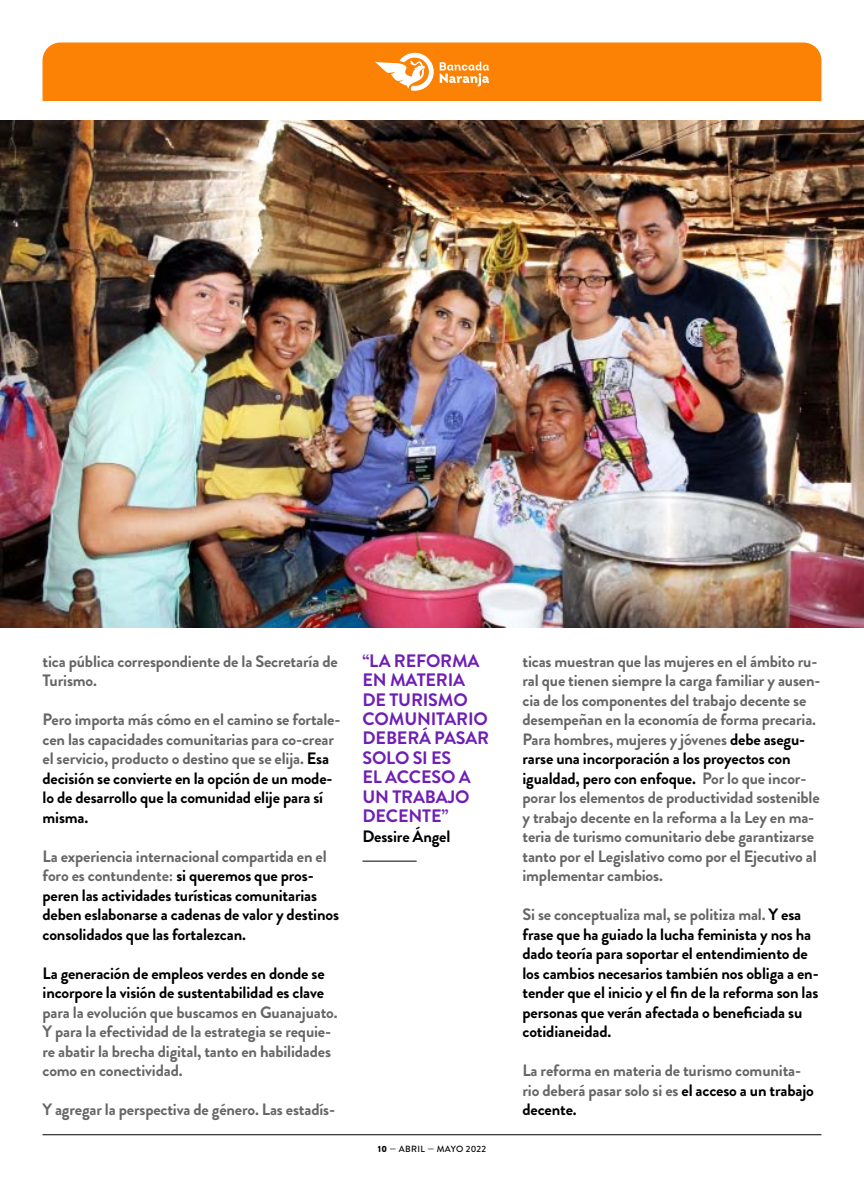
<style>
.page{position:relative;width:864px;height:1188px;background:#fff}
.page>*{position:absolute;margin:0;border:0;box-sizing:border-box;transform-origin:0 0}
.t1{font:700 18px/19.5px "Brandon Grotesque";letter-spacing:-.01em;color:#6f1fb4}
.t2{font:700 16.5px/19.5px "Brandon Grotesque";letter-spacing:-.01em;color:#666}
.t3{font:700 16.5px/19.5px "Brandon Grotesque";letter-spacing:-.01em;color:#000}
.t4{font:500 9px "Brandon Grotesque";letter-spacing:.035em;color:#000}
.s1{color:#000}
.s2{color:#666}
.s3{font-weight:900}
</style>
<div class="page">
<hr style="left:43px;top:1134px;width:778px;height:1px;background:#000">
<div style="left:43px;top:43px;width:778px;height:58px;background:#fc8205"></div>
<svg style="left:375px;top:53px;width:59px;height:38px"></svg>
<svg style="left:440px;top:62px;width:49px;height:25px"></svg>
<hr style="left:363px;top:861px;width:54px;height:1px;background:#000">
<img style="left:0;top:121px;width:864px;height:507px">
<p class="t2" style="left:43px;top:651px;width:297px">tica pública correspondiente de la Secretaría de<br>Turismo.</p>
<p class="t2" style="left:43px;top:710px;width:300px">Pero importa más cómo en el camino se fortale&shy;cen las capacidades comunitarias para co-crear el servicio, producto o destino que se elija. <span class="s1">Esa decisión se convierte en la opción de un mode&shy;lo de desarrollo que la comunidad elije para sí misma.</span></p>
<p class="t3" style="left:43px;top:846px;width:298px"><span class="s2">La experiencia internacional compartida en el foro es contundente:</span> si queremos que pros&shy;peren las actividades turísticas comunitarias deben eslabonarse a cadenas de valor y destinos consolidados que las fortalezcan.</p>
<p class="t3" style="left:43px;top:963px;width:284px">La generación de empleos verdes en donde se incorpore la visión de sustentabilidad es clave</p>
<p class="t2" style="left:43px;top:1002px;width:297px">para la evolución que buscamos en Guanajuato.<br>Y para la efectividad de la estrategia se requie&shy;re abatir la brecha digital, tanto en habilidades como en conectividad.</p>
<p class="t2" style="left:43px;top:1100px;width:294px">Y agregar la perspectiva de género. Las estadís-</p>
<p class="t1" style="left:363px;top:651px;width:128px">“LA REFORMA<br>EN MATERIA<br>DE TURISMO<br>COMUNITARIO<br>DEBERÁ PASAR<br>SOLO SI ES<br>EL ACCESO A<br>UN TRABAJO<br>DECENTE”</p>
<p class="t3" style="left:363px;top:827px;width:89px">Dessire Ángel</p>
<p class="t4" style="left:378px;top:1142px;width:110px"><span class="s3">10</span> — ABRIL — MAYO 2022</p>
<p class="t2" style="left:522px;top:651px;width:300px">ticas muestran que las mujeres en el ámbito ru&shy;ral que tienen siempre la carga familiar y ausen&shy;cia de los componentes del trabajo decente se desempeñan en la economía de forma precaria.<br>Para hombres, mujeres y jóvenes <span class="s1">debe asegu&shy;rarse una incorporación a los proyectos con igualdad, pero con enfoque.</span> Por lo que incor&shy;porar los elementos de productividad sostenible y trabajo decente en la reforma a la Ley en ma&shy;teria de turismo comunitario debe garantizarse tanto por el Legislativo como por el Ejecutivo al implementar cambios.</p>
<p class="t3" style="left:522px;top:905px;width:298px"><span class="s2">Si se conceptualiza mal, se politiza mal.</span> Y esa frase que ha guiado la lucha feminista y nos ha dado teoría para soportar el entendimiento de los cambios necesarios también nos obliga a en&shy;tender que el inicio y el fin de la reforma son las personas que verán afectada o beneficiada su cotidianeidad.</p>
<p class="t2" style="left:522px;top:1061px;width:293px">La reforma en materia de turismo comunita&shy;rio deberá pasar solo si es <span class="s1">el acceso a un trabajo decente.</span></p>
</div>
